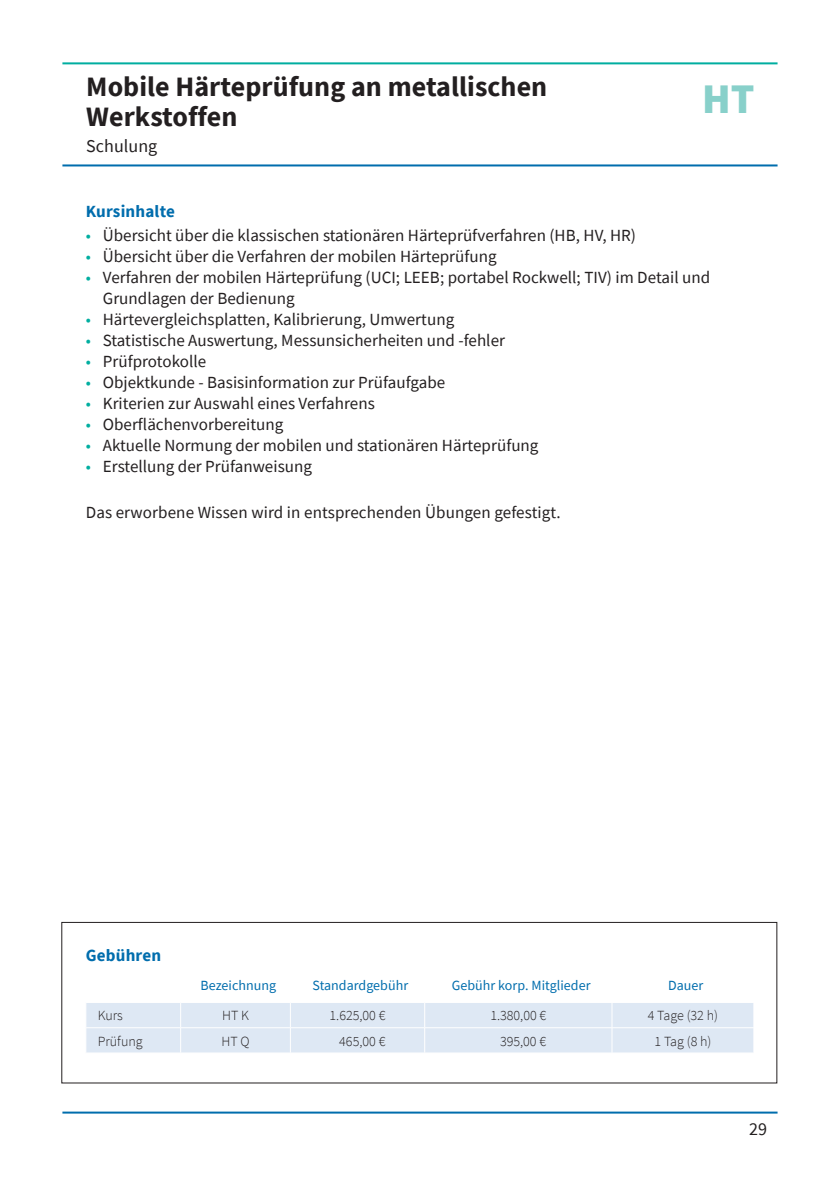
<style>
.page{position:relative;width:840px;height:1191px;background:#fff}
.page>*{position:absolute;margin:0;border:0;box-sizing:border-box;transform-origin:0 0}
.t1{font:900 42px "Source Sans Pro";color:#88d0ca}
.t2{font:700 28px/30px "Source Sans Pro";color:#231f20}
.t3{font:18px "Source Sans Pro";color:#231f20}
.t4{font:17px/21px "Source Sans Pro";color:#231f20}
.t5{font:700 17px "Source Sans Pro";letter-spacing:.01em;color:#006dad}
.t6{font:300 14px "Source Sans Pro";color:#231f20}
.t7{font:14px "Source Sans Pro";color:#006dad}
.s1{color:#00aea0}
</style>
<div class="page">
<hr style="left:62px;top:1111px;width:715px;height:2px;background:#006dad">
<hr style="left:62px;top:62px;width:715px;height:2px;background:#00aea0">
<hr style="left:62px;top:164px;width:715px;height:2px;background:#006dad">
<div style="left:61px;top:922px;width:715px;height:161px;border:1px solid #231f20"></div>
<div style="left:86px;top:1003px;width:668px;height:49px;background:#dee8f4"></div>
<h2 class="t2" style="left:86px;top:71px;width:462px">Mobile Härteprüfung an metallischen<br>Werkstoffen</h2>
<p class="t3" style="left:86px;top:135px;width:72px">Schulung</p>
<h1 class="t1" style="left:701px;top:70px;width:54px">HT</h1>
<p class="t5" style="left:86px;top:200px;width:91px">Kursinhalte</p>
<p class="t4" style="left:86px;top:225px;width:551px"><span class="s1">•</span> Übersicht über die klassischen stationären Härteprüfverfahren (HB, HV, HR)</p>
<p class="t4" style="left:86px;top:246px;width:412px"><span class="s1">•</span> Übersicht über die Verfahren der mobilen Härteprüfung</p>
<p class="t4" style="left:103px;top:267px;width:608px;text-indent:-17px"><span class="s1">•</span> Verfahren der mobilen Härteprüfung (UCI; LEEB; portabel Rockwell; TIV) im Detail und<br>Grundlagen der Bedienung</p>
<p class="t4" style="left:86px;top:309px;width:370px"><span class="s1">•</span> Härtevergleichsplatten, Kalibrierung, Umwertung</p>
<p class="t4" style="left:86px;top:330px;width:420px"><span class="s1">•</span> Statistische Auswertung, Messunsicherheiten und -fehler</p>
<p class="t4" style="left:86px;top:351px;width:122px"><span class="s1">•</span> Prüfprotokolle</p>
<p class="t4" style="left:86px;top:372px;width:361px"><span class="s1">•</span> Objektkunde - Basisinformation zur Prüfaufgabe</p>
<p class="t4" style="left:86px;top:393px;width:290px"><span class="s1">•</span> Kriterien zur Auswahl eines Verfahrens</p>
<p class="t4" style="left:86px;top:414px;width:199px"><span class="s1">•</span> Oberflächenvorbereitung</p>
<p class="t4" style="left:86px;top:435px;width:454px"><span class="s1">•</span> Aktuelle Normung der mobilen und stationären Härteprüfung</p>
<p class="t4" style="left:86px;top:456px;width:228px"><span class="s1">•</span> Erstellung der Prüfanweisung</p>
<p class="t4" style="left:86px;top:502px;width:476px">Das erworbene Wissen wird in entsprechenden Übungen gefestigt.</p>
<p class="t5" style="left:86px;top:944px;width:77px">Gebühren</p>
<p class="t7" style="left:200px;top:976px;width:77px">Bezeichnung</p>
<p class="t7" style="left:312px;top:976px;width:97px">Standardgebühr</p>
<p class="t7" style="left:451px;top:976px;width:140px">Gebühr korp. Mitglieder</p>
<p class="t7" style="left:667px;top:976px;width:37px">Dauer</p>
<p class="t6" style="left:98px;top:1007px;width:27px">Kurs</p>
<p class="t6" style="left:222px;top:1007px;width:28px">HT K</p>
<p class="t6" style="left:329px;top:1007px;width:57px">1.625,00 €</p>
<p class="t6" style="left:490px;top:1007px;width:57px">1.380,00 €</p>
<p class="t6" style="left:647px;top:1007px;width:72px">4 Tage (32 h)</p>
<p class="t6" style="left:98px;top:1032px;width:46px">Prüfung</p>
<p class="t6" style="left:221px;top:1032px;width:30px">HT Q</p>
<p class="t6" style="left:339px;top:1032px;width:48px">465,00 €</p>
<p class="t6" style="left:500px;top:1032px;width:48px">395,00 €</p>
<p class="t6" style="left:654px;top:1032px;width:58px">1 Tag (8 h)</p>
<p class="t3" style="left:748px;top:1117px;width:19px">29</p>
</div>
